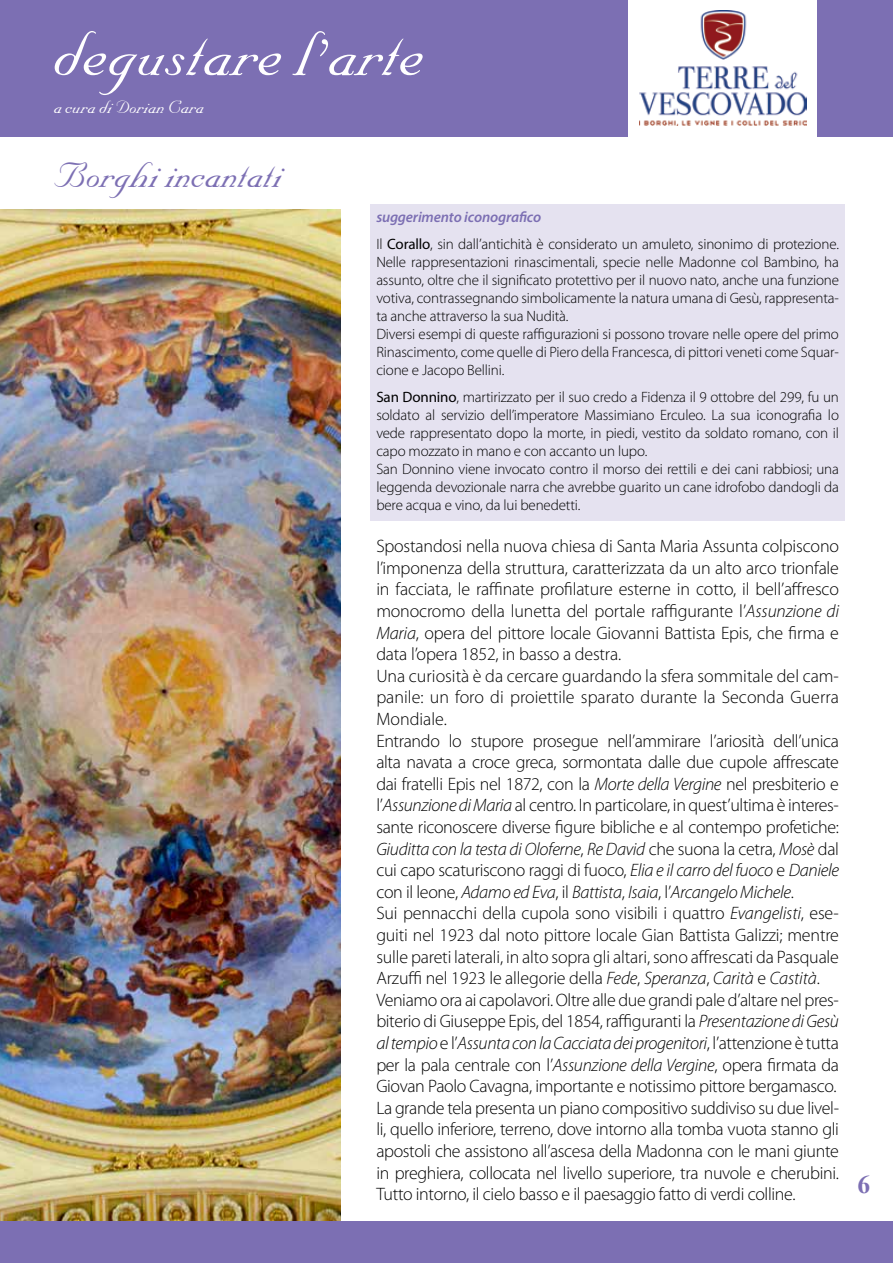
<style>
.page{position:relative;width:893px;height:1263px;background:#fff}
.page>*{position:absolute;margin:0;border:0;box-sizing:border-box;transform-origin:0 0}
.t1{font:75px "Nuptial Script";color:#fff}
.t2{font:42px "Nuptial Script";color:#7c6fb3}
.t3{font:700 25.5px "Times New Roman";color:#7c6fb3}
.t4{font:21px "Nuptial Script";color:#fff}
.t5{font:300 18px/21.6px "Myriad Pro";letter-spacing:-.02em;color:#000}
.t6{font:300 15px/18px "Myriad Pro";letter-spacing:-.01em;color:#000}
.s1{font-weight:600;font-style:italic;color:#7c6fb3}
.s2{font-weight:400}
.s3{font-style:italic}
</style>
<div class="page">
<div style="left:370px;top:204px;width:475px;height:316px;background:#e5e2f0"></div>
<div style="left:0;top:0;width:628px;height:136px;background:#7c6fb3"></div>
<div style="left:0;top:1221px;width:893px;height:42px;background:#7c6fb3"></div>
<div style="left:818px;top:0;width:75px;height:136px;background:#7c6fb3"></div>
<img style="left:640px;top:11px;width:167px;height:114px">
<img style="left:0;top:210px;width:340px;height:1011px">
<h1 class="t1" style="left:54px;top:12px;width:372px">degustare l’arte</h1>
<p class="t4" style="left:54px;top:95px;width:152px">a cura di Dorian Cara</p>
<h2 class="t2" style="left:54px;top:152px;width:230px">Borghi incantati</h2>
<p class="t6" style="left:376px;top:203px;width:464px;line-height:27px"><span class="s1">suggerimento iconografico<br></span>Il <span class="s2">Corallo</span>, sin dall’antichità è considerato un amuleto, sinonimo di protezione.</p>
<p class="t6" style="left:376px;top:253px;width:464px">Nelle rappresentazioni rinascimentali, specie nelle Madonne col Bambino, ha assunto, oltre che il significato protettivo per il nuovo nato, anche una funzione votiva, contrassegnando simbolicamente la natura umana di Gesù, rappresenta&shy;ta anche attraverso la sua Nudità.<br>Diversi esempi di queste raffigurazioni si possono trovare nelle opere del primo Rinascimento, come quelle di Piero della Francesca, di pittori veneti come Squar&shy;cione e Jacopo Bellini.</p>
<p class="t6" style="left:376px;top:388px;width:464px"><span class="s2">San Donnino</span>, martirizzato per il suo credo a Fidenza il 9 ottobre del 299, fu un soldato al servizio dell’imperatore Massimiano Erculeo. La sua iconografia lo vede rappresentato dopo la morte, in piedi, vestito da soldato romano, con il capo mozzato in mano e con accanto un lupo.<br>San Donnino viene invocato contro il morso dei rettili e dei cani rabbiosi; una leggenda devozionale narra che avrebbe guarito un cane idrofobo dandogli da bere acqua e vino, da lui benedetti.</p>
<p class="t5" style="left:376px;top:535px;width:464px">Spostandosi nella nuova chiesa di Santa Maria Assunta colpiscono l’imponenza della struttura, caratterizzata da un alto arco trionfale in facciata, le raffinate profilature esterne in cotto, il bell’affresco monocromo della lunetta del portale raffigurante l’<span class="s3">Assunzione di Maria</span>, opera del pittore locale Giovanni Battista Epis, che firma e data l’opera 1852, in basso a destra.<br>Una curiosità è da cercare guardando la sfera sommitale del cam&shy;panile: un foro di proiettile sparato durante la Seconda Guerra Mondiale.<br>Entrando lo stupore prosegue nell’ammirare l’ariosità dell’unica alta navata a croce greca, sormontata dalle due cupole affrescate dai fratelli Epis nel 1872, con la <span class="s3">Morte della Vergine</span> nel presbiterio e l’<span class="s3">Assunzione di Maria</span> al centro. In particolare, in quest’ultima è interes&shy;sante riconoscere diverse figure bibliche e al contempo profetiche:<br><span class="s3">Giuditta con la testa di Oloferne</span>, <span class="s3">Re David</span> che suona la cetra, <span class="s3">Mosè</span> dal cui capo scaturiscono raggi di fuoco, <span class="s3">Elia e il carro del fuoco</span> e <span class="s3">Daniele </span>con il leone, <span class="s3">Adamo ed Eva</span>, il <span class="s3">Battista</span>, <span class="s3">Isaia</span>, l’<span class="s3">Arcangelo Michele</span>.<br>Sui pennacchi della cupola sono visibili i quattro <span class="s3">Evangelisti</span>, ese&shy;guiti nel 1923 dal noto pittore locale Gian Battista Galizzi; mentre sulle pareti laterali, in alto sopra gli altari, sono affrescati da Pasquale Arzuffi nel 1923 le allegorie della <span class="s3">Fede</span>, <span class="s3">Speranza</span>, <span class="s3">Carità</span> e <span class="s3">Castità</span>.<br>Veniamo ora ai capolavori. Oltre alle due grandi pale d’altare nel pres&shy;biterio di Giuseppe Epis, del 1854, raffiguranti la <span class="s3">Presentazione di Gesù al tempio</span> e l’<span class="s3">Assunta con la Cacciata dei progenitori</span>, l’attenzione è tutta per la pala centrale con l’<span class="s3">Assunzione della Vergine</span>, opera firmata da Giovan Paolo Cavagna, importante e notissimo pittore bergamasco.<br>La grande tela presenta un piano compositivo suddiviso su due livel&shy;li, quello inferiore, terreno, dove intorno alla tomba vuota stanno gli apostoli che assistono all’ascesa della Madonna con le mani giunte in preghiera, collocata nel livello superiore, tra nuvole e cherubini.<br>Tutto intorno, il cielo basso e il paesaggio fatto di verdi colline.</p>
<h3 class="t3" style="left:857px;top:1166px;width:14px">6</h3>
</div>
